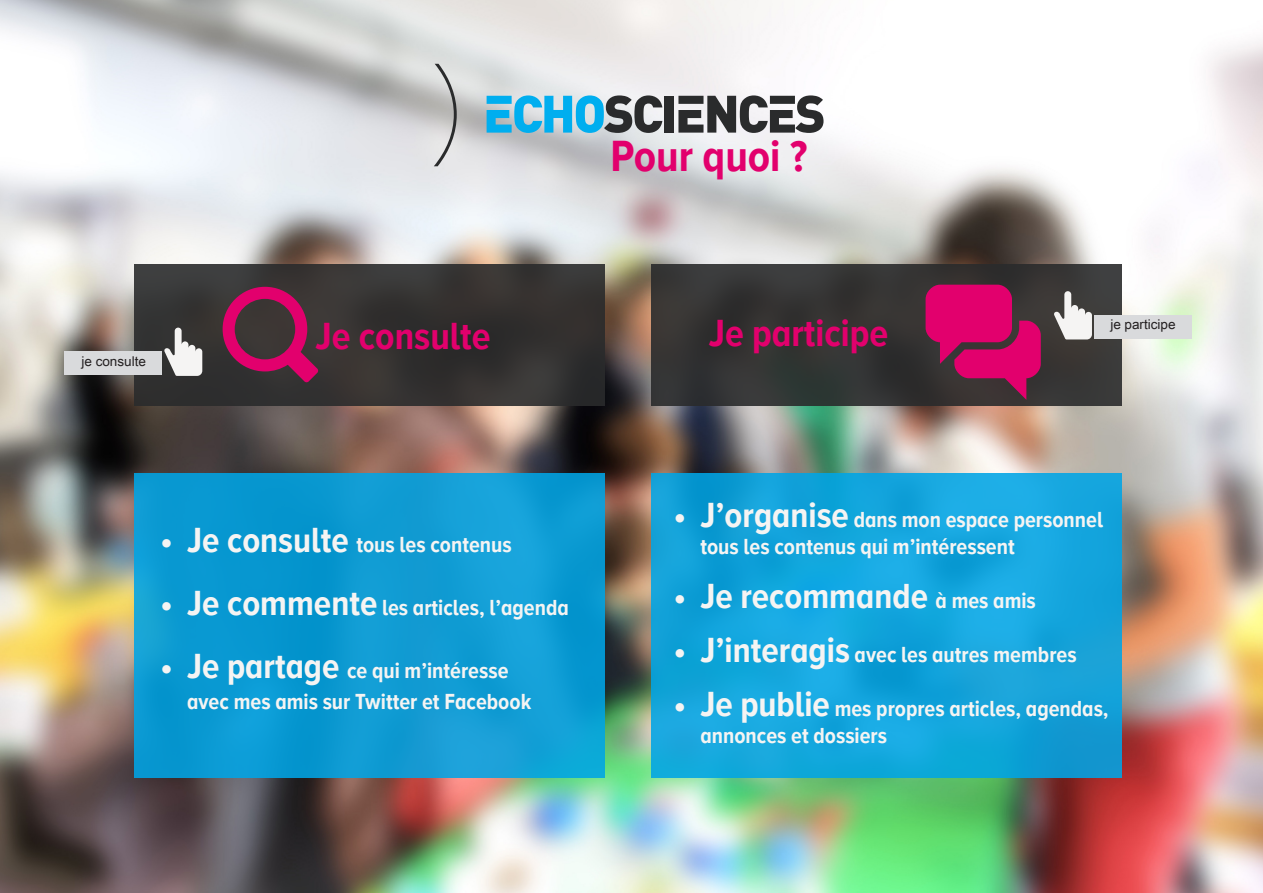
<style>
.page{position:relative;width:1263px;height:893px;background:#fff}
.page>*{position:absolute;margin:0;border:0;box-sizing:border-box;transform-origin:0 0}
.t1{font:700 45px "Proxima Nova A Cond";color:#e2006d}
.t2{font:700 39px "Proxima Nova A Cond";color:#e2006d}
.t3{font:700 36px "Proxima Nova A Cond";color:#f5f4f3}
.t4{font:700 22.5px/27px "Proxima Nova A Cond";color:#f5f4f3}
.t5{font:13.5px "Arial Unicode MS";color:#231f20}
.s1{font-size:36px}
.s2{font-size:22.5px}
</style>
<div class="page">
<img style="left:0;top:0;width:1263px;height:893px">
<div style="left:664px;top:96px;width:10px;height:37px;background:#2a2b2c"></div>
<svg style="left:487px;top:95px;width:175px;height:38px;background:#63aac5"></svg>
<svg style="left:678px;top:95px;width:145px;height:38px"></svg>
<svg style="left:434px;top:64px;width:23px;height:102px;background:#bdbdbc"></svg>
<div style="left:135px;top:264px;width:470px;height:142px;background:linear-gradient(to right,#363535,#33302f)"></div>
<svg style="left:223px;top:287px;width:95px;height:96px;background:#752248"></svg>
<svg style="left:164px;top:328px;width:38px;height:48px"></svg>
<div style="left:64px;top:351px;width:98px;height:24px;background:#d9dadc"></div>
<div style="left:651px;top:264px;width:471px;height:142px;background:#363534"></div>
<svg style="left:954px;top:321px;width:87px;height:79px"></svg>
<div style="left:925px;top:285px;width:87px;height:57px;background:#e2006d;border-radius:14px"></div>
<svg style="left:1054px;top:291px;width:38px;height:48px"></svg>
<div style="left:1094px;top:315px;width:97px;height:23px;background:#d9dadc"></div>
<div style="left:135px;top:473px;width:470px;height:304px;background:#0d9ad2"></div>
<svg style="left:651px;top:473px;width:471px;height:304px;background:#13a4dc"></svg>
<p class="t1" style="left:610px;top:131px;width:199px">Pour quoi ?</p>
<p class="t5" style="left:81px;top:351px;width:66px">je consulte</p>
<p class="t2" style="left:315px;top:314px;width:177px">Je consulte</p>
<p class="t4" style="left:160px;top:530px;width:353px"><span class="s1">• Je consulte</span> tous les contenus</p>
<p class="t4" style="left:160px;top:593px;width:410px"><span class="s1">• Je commente</span> les articles, l’agenda</p>
<p class="t4" style="left:187px;top:654px;width:346px;line-height:31.5px;text-indent:-27px"><span class="s1">• Je partage</span> ce qui m’intéresse avec mes amis sur Twitter et Facebook</p>
<p class="t2" style="left:709px;top:311px;width:181px">Je participe</p>
<p class="t5" style="left:1110px;top:315px;width:67px">je participe</p>
<p class="t4" style="left:700px;top:506px;width:404px;text-indent:-27px"><span class="s1">• J’organise</span> dans mon espace personnel tous les contenus qui m’intéressent</p>
<p class="t3" style="left:673px;top:576px;width:364px">• Je recommande <span class="s2">à mes amis</span></p>
<p class="t4" style="left:673px;top:641px;width:405px"><span class="s1">• J’interagis</span> avec les autres membres</p>
<p class="t4" style="left:700px;top:695px;width:410px;text-indent:-27px"><span class="s1">• Je publie</span> mes propres articles, agendas, annonces et dossiers</p>
</div>
